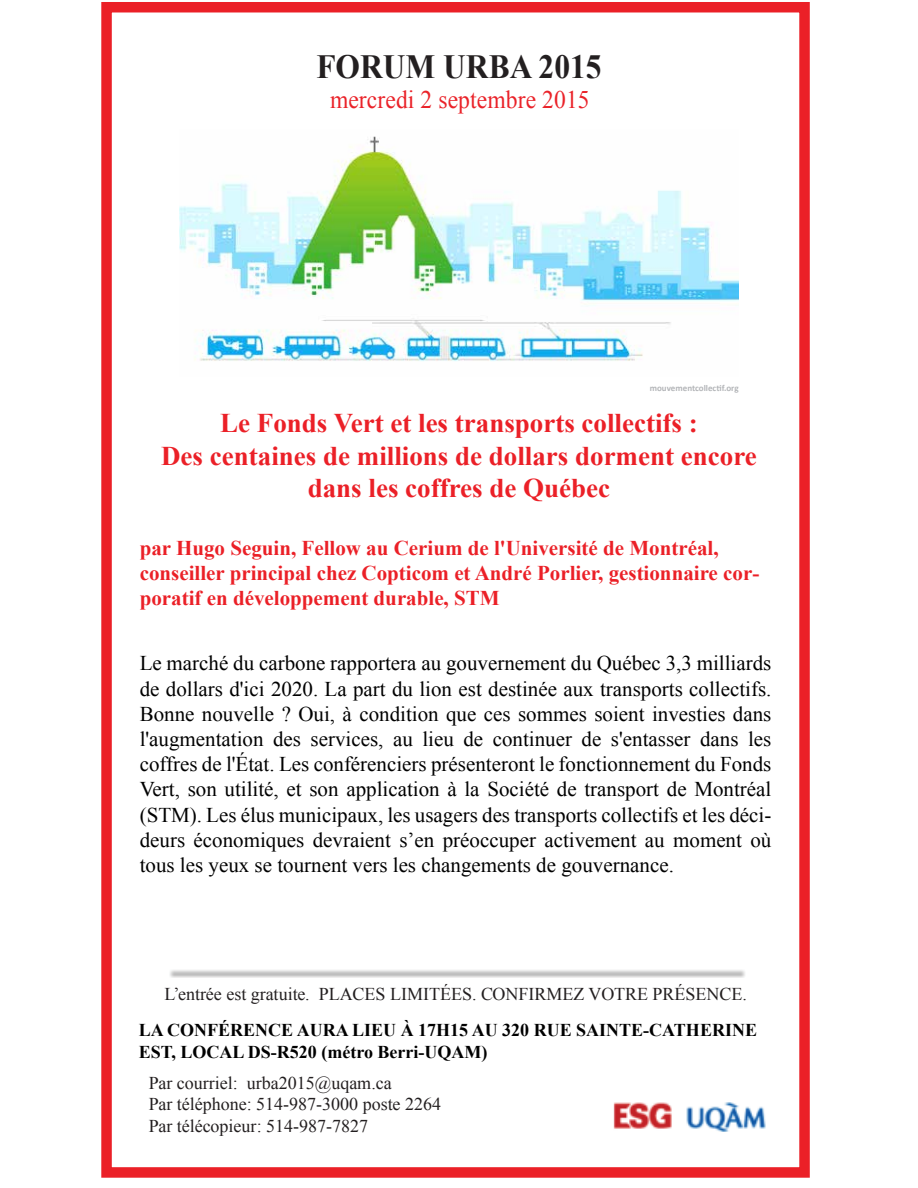
<style>
.page{position:relative;width:918px;height:1188px;background:#fff}
.page>*{position:absolute;margin:0;border:0;box-sizing:border-box;transform-origin:0 0}
.t1{font:700 33.75px "Times New Roman";color:#231f20;scale:.93 1}
.t2{font:700 27px/32.4px "Times New Roman";color:#eb2027;text-align:center}
.t3{font:25.2px "Times New Roman";letter-spacing:.005em;color:#ea2229;scale:.93 1}
.t4{font:21px/25.2px "Times New Roman";color:#000;text-align:justify}
.t5{font:700 21px/25.2px "Times New Roman";color:#eb2027}
.t6{font:18px/21.6px "Times New Roman";color:#231f20}
.t7{font:700 18px/21.6px "Times New Roman";color:#000}
.t8{font:700 9px "Calibri";color:#b3b5b8}
</style>
<div class="page">
<div style="left:101px;top:2px;width:709px;height:1176px;border:10px solid #eb2027"></div>
<img style="left:613px;top:1102px;width:153px;height:30px">
<img style="left:179px;top:136px;width:560px;height:225px">
<h1 class="t1" style="left:316px;top:42px;width:308px">FORUM URBA 2015</h1>
<p class="t3" style="left:330px;top:82px;width:281px">mercredi 2 septembre 2015</p>
<p class="t8" style="left:650px;top:381px;width:90px">mouvementcollectif.org</p>
<p class="t2" style="left:161px;top:406px;width:597px">Le Fonds Vert et les transports collectifs :<br>Des centaines de millions de dollars dorment encore dans les coffres de Québec</p>
<p class="t5" style="left:140px;top:534px;width:621px">par Hugo Seguin, Fellow au Cerium de l'Université de Montréal, conseiller principal chez Copticom et André Porlier, gestionnaire cor&shy;poratif en développement durable, STM</p>
<p class="t4" style="left:140px;top:650px;width:633px">Le marché du carbone rapportera au gouvernement du Québec 3,3 milliards de dollars d'ici 2020. La part du lion est destinée aux transports collectifs.<br>Bonne nouvelle ? Oui, à condition que ces sommes soient investies dans l'augmentation des services, au lieu de continuer de s'entasser dans les coffres de l'État. Les conférenciers présenteront le fonctionnement du Fonds Vert, son utilité, et son application à la Société de transport de Montréal (STM). Les élus municipaux, les usagers des transports collectifs et les déci&shy;deurs économiques devraient s’en préoccuper activement au moment où tous les yeux se tournent vers les changements de gouvernance.</p>
<p class="t6" style="left:164px;top:983px;width:584px">L’entrée est gratuite. PLACES LIMITÉES. CONFIRMEZ VOTRE PRÉSENCE.</p>
<p class="t7" style="left:139px;top:1019px;width:620px">LA CONFÉRENCE AURA LIEU À 17H15 AU 320 RUE SAINTE-CATHERINE<br>EST, LOCAL DS-R520 (métro Berri-UQAM)</p>
<p class="t6" style="left:149px;top:1071px;width:294px">Par courriel: urba2015@uqam.ca<br>Par téléphone: 514-987-3000 poste 2264<br>Par télécopieur: 514-987-7827</p>
</div>
